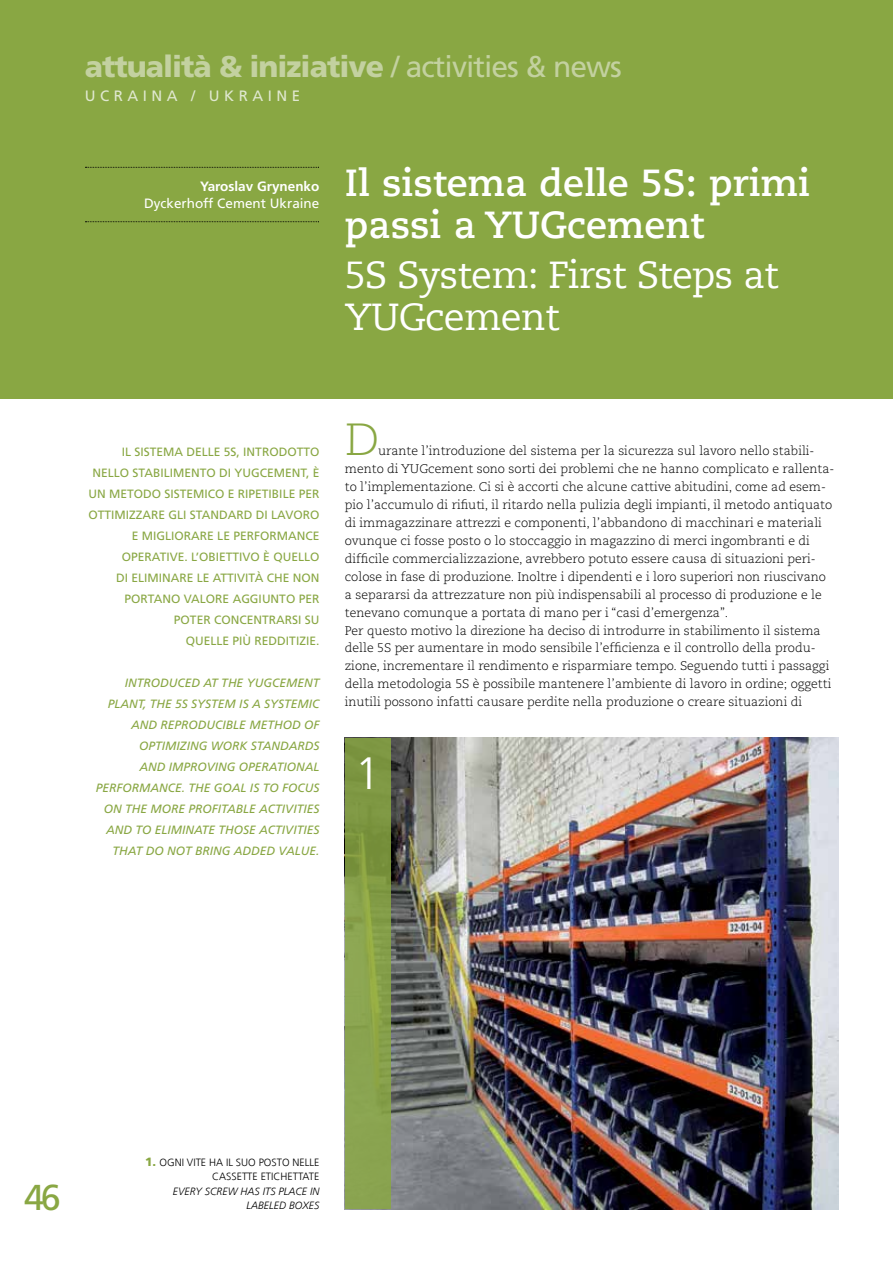
<style>
.page{position:relative;width:893px;height:1263px;background:#fff}
.page>*{position:absolute;margin:0;border:0;box-sizing:border-box;transform-origin:0 0}
.t1{font:300 45px "Caecilia LT Std";color:#89a743}
.t2{font:300 45px "Frutiger LT Com";color:#fff}
.t3{font:700 37.5px/42px "Caecilia Com 75";color:#fff}
.t4{font:37.5px/42px "Caecilia Com 55 Roman";letter-spacing:-.02em;color:#fff}
.t5{font:36px "Frutiger LT Com";color:#89a743}
.t6{font:900 30px "Frutiger LT Com";letter-spacing:-.035em;color:#c3d1a0}
.t7{font:15px "Frutiger LT Com";color:#e0e8d0}
.t8{font:13.5px "Frutiger LT Com";color:#fff}
.t9{font:700 13.5px "Frutiger LT Com";color:#fff}
.t10{font:300 12.45px/18px "Caecilia LT Std";color:#000}
.t11{font:12px/21px "Frutiger LT Com";color:#89a743;text-align:right}
.t12{font:italic 12px/21px "Frutiger LT Com";color:#89a743;text-align:right}
.t13{font:300 10.5px/13.5px "Frutiger LT Com";color:#000;text-align:right}
.t14{font:italic 300 10.5px/13.5px "Frutiger LT Com";color:#000;text-align:right}
.s1{font-weight:400}
.s2{font-weight:900;font-size:12px;color:#89a743}
</style>
<div class="page">
<img style="left:391px;top:738px;width:448px;height:471px">
<svg style="left:345px;top:738px;width:46px;height:471px;background:#859f49"></svg>
<div style="left:0;top:0;width:893px;height:398px;background:#89a743"></div>
<svg style="left:85px;top:167px;width:234px;height:1px"></svg>
<svg style="left:85px;top:221px;width:234px;height:1px"></svg>
<h3 class="t6" style="left:85px;top:48px;width:539px">attualità &amp; iniziative <span class="s1">/ ACTIVITIES &amp; NEWS</span></h3>
<p class="t7" style="left:85px;top:87px;width:29px">U CRA</p>
<p class="t7" style="left:143px;top:87px;width:22px">I NA</p>
<p class="t7" style="left:191px;top:87px;width:97px">/ UKRA INE</p>
<p class="t9" style="left:200px;top:178px;width:121px">Yaroslav Grynenko</p>
<p class="t8" style="left:144px;top:195px;width:177px">DYCKERHOFF CEMENT UKRAINE</p>
<h2 class="t3" style="left:345px;top:161px;width:466px">Il sistema delle 5S: primi passi a YUGcement</h2>
<h2 class="t4" style="left:345px;top:254px;width:435px">5S System: First Steps at<br>YUGcement</h2>
<p class="t11" style="left:122px;top:441px;width:199px">IL SISTEMA DELLE 5S, I NTRODOTTO</p>
<p class="t11" style="left:92px;top:462px;width:228px">NELLO STABI LI MENTO DI YUGCEMENT, È</p>
<p class="t11" style="left:89px;top:483px;width:232px">U N METODO SISTEMICO E RI PETI BI LE PER</p>
<p class="t11" style="left:88px;top:504px;width:232px">OTTI MIZZARE GLI STANDARD DI LAVORO</p>
<p class="t11" style="left:132px;top:525px;width:189px">E MIG LIORARE LE PERFORMANCE</p>
<p class="t11" style="left:122px;top:546px;width:199px">OPERATIVE. L’OBI ETTIVO È QU ELLO</p>
<p class="t11" style="left:116px;top:567px;width:205px">DI ELI MI NARE LE ATTIVITÀ CHE NON</p>
<p class="t11" style="left:125px;top:588px;width:125px">PORTANO VALORE AGGIU</p>
<p class="t11" style="left:174px;top:588px;width:147px">NTO PER<br>POTER CONCENTRARSI SU<br>QU ELLE PI Ù REDDITIZI E.</p>
<p class="t12" style="left:96px;top:672px;width:225px">INTRODUCED AT THE YUGCEMENT<br>PLANT, THE 5S SYS TEM IS A SYS TEMIC<br>AND REPRODUCIBLE METHOD OF<br>OPTIMIZING WORK STANDARDS<br>AND IMPROVING OPERATIONAL<br>PERFORMANCE. THE GOAL IS TO FOCUS<br>ON THE MORE PROFITABLE ACTIVITIES<br>AND TO ELIMINATE THOSE ACTIVITIES<br>THAT DO NOT BRING ADDED VALUE.</p>
<h1 class="t1" style="left:345px;top:414px;width:36px">D</h1>
<p class="t10" style="left:345px;top:442px;width:491px;text-indent:33px">urante l’introduzione del sistema per la sicurezza sul lavoro nello stabili&shy;mento di YUGcement sono sorti dei problemi che ne hanno complicato e rallenta&shy;to l’implementazione. Ci si è accorti che alcune cattive abitudini, come ad esem&shy;pio l’accumulo di rifiuti, il ritardo nella pulizia degli impianti, il metodo antiquato di immagazzinare attrezzi e componenti, l’abbandono di macchinari e materiali ovunque ci fosse posto o lo stoccaggio in magazzino di merci ingombranti e di difficile commercializzazione, avrebbero potuto essere causa di situazioni peri&shy;colose in fase di produzione. Inoltre i dipendenti e i loro superiori non riuscivano a separarsi da attrezzature non più indispensabili al processo di produzione e le tenevano comunque a portata di mano per i “casi d’emergenza”.<br>Per questo motivo la direzione ha deciso di introdurre in stabilimento il sistema delle 5S per aumentare in modo sensibile l’efficienza e il controllo della produ&shy;zione, incrementare il rendimento e risparmiare tempo. Seguendo tutti i passaggi della metodologia 5S è possibile mantenere l’ambiente di lavoro in ordine; oggetti inutili possono infatti causare perdite nella produzione o creare situazioni di</p>
<h1 class="t2" style="left:355px;top:746px;width:27px">1</h1>
<h3 class="t5" style="left:24px;top:1175px;width:38px">46</h3>
<p class="t13" style="left:145px;top:1156px;width:176px"><span class="s2">1.</span> OGNI VITE HA IL SUO POSTO NELLE<br>CASSETTE ETICHETTATE</p>
<p class="t14" style="left:173px;top:1185px;width:148px">EVERY SCREW HAS ITS PLACE IN<br>LABELED BOXES</p>
</div>
